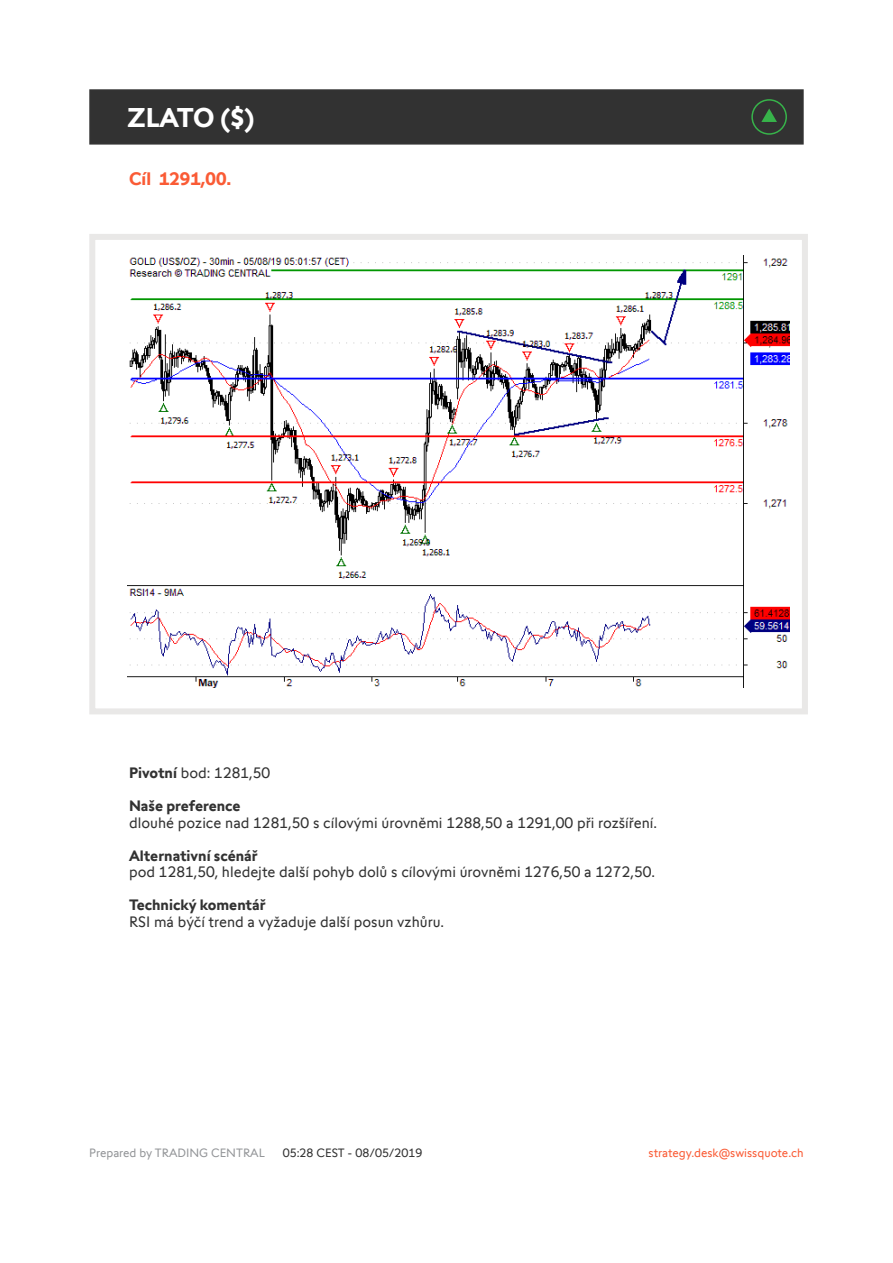
<style>
.page{position:relative;width:893px;height:1263px;background:#fff}
.page>*{position:absolute;margin:0;border:0;box-sizing:border-box;transform-origin:0 0}
.t1{font:700 27px "Swissquote CT";letter-spacing:-.015em;color:#fff}
.t2{font:700 18px "Swissquote CT";color:#fa5b35}
.t3{font:15px "Swissquote CT";color:#323232}
.t4{font:700 15px "Swissquote CT";color:#323232}
.t5{font:12px "Swissquote CT";color:#fa5b35}
.t6{font:12px "Swissquote CT";color:#939598}
.t7{font:12px "Swissquote CT";color:#323232}
.s1{font-weight:700}
</style>
<div class="page">
<div style="left:89px;top:234px;width:719px;height:480px;border:6px solid #e9e8e7"></div>
<div style="left:89px;top:89px;width:715px;height:56px;background:#323232;border:2px solid #323232"></div>
<img style="left:128px;top:255px;width:661px;height:432px">
<svg style="left:751px;top:99px;width:36px;height:36px"></svg>
<h1 class="t1" style="left:128px;top:101px;width:128px">ZLATO ($)</h1>
<p class="t2" style="left:129px;top:168px;width:104px">Cíl 1291,00.</p>
<p class="t3" style="left:129px;top:764px;width:143px"><span class="s1">Pivotní</span> bod: 1281,50</p>
<p class="t4" style="left:129px;top:797px;width:113px">Naše preference</p>
<p class="t3" style="left:129px;top:814px;width:530px">dlouhé pozice nad 1281,50 s cílovými úrovněmi 1288,50 a 1291,00 při rozšíření.</p>
<p class="t4" style="left:129px;top:846px;width:130px">Alternativní scénář</p>
<p class="t3" style="left:129px;top:863px;width:528px">pod 1281,50, hledejte další pohyb dolů s cílovými úrovněmi 1276,50 a 1272,50.</p>
<p class="t4" style="left:129px;top:896px;width:138px">Technický komentář</p>
<p class="t3" style="left:129px;top:913px;width:317px">RSI má býčí trend a vyžaduje další posun vzhůru.</p>
<p class="t6" style="left:89px;top:1145px;width:177px">Prepared by TRADING CENTRAL</p>
<p class="t7" style="left:283px;top:1145px;width:141px">05:28 CEST - 08/05/2019</p>
<p class="t5" style="left:649px;top:1145px;width:157px">strategy.desk@swissquote.ch</p>
</div>
